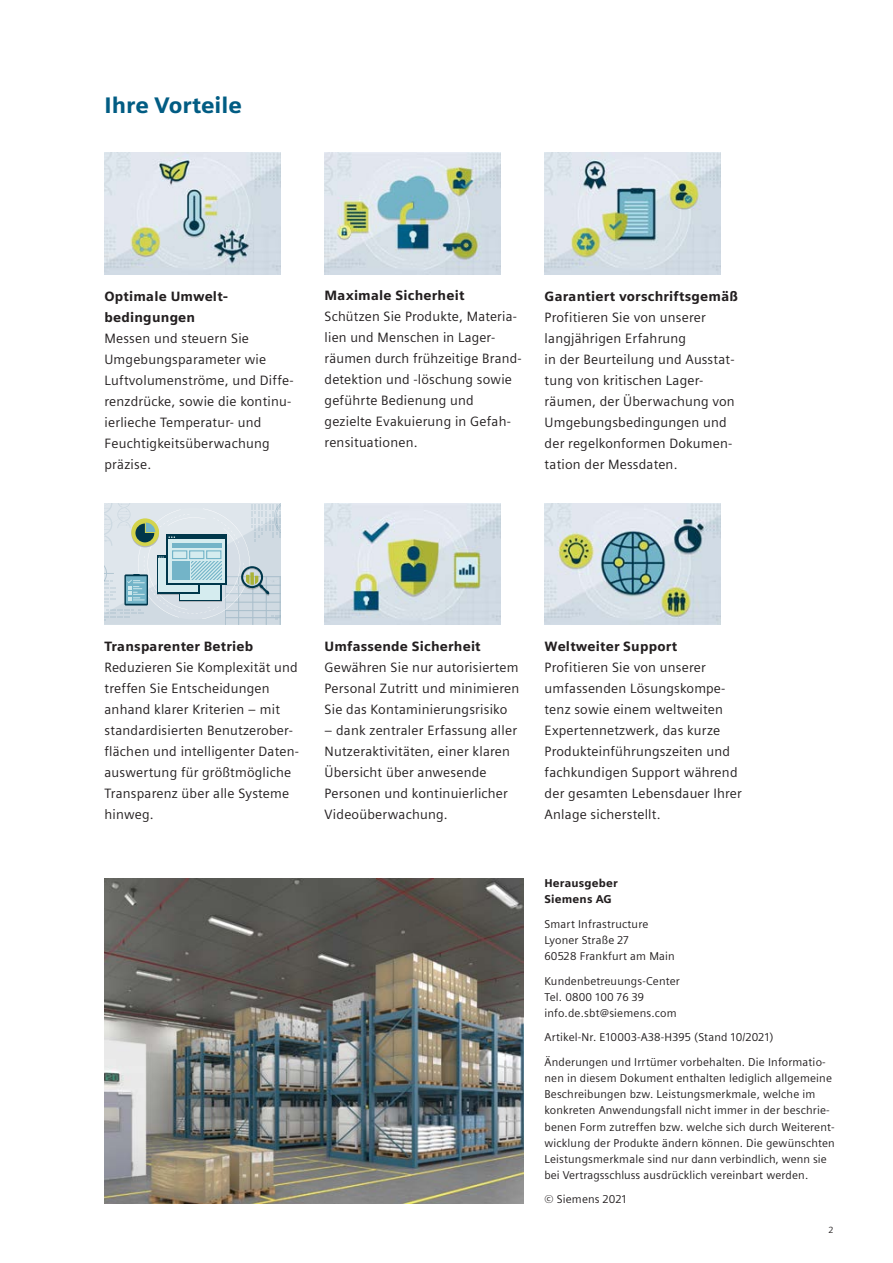
<style>
.page{position:relative;width:893px;height:1263px;background:#fff}
.page>*{position:absolute;margin:0;border:0;box-sizing:border-box;transform-origin:0 0}
.t1{font:900 22.5px "Siemens Sans";color:#015c83}
.t2{font:13.5px/21px "Siemens Sans OT";letter-spacing:.015em;color:#231f20}
.t3{font:900 13.5px/21px "Siemens Sans OT";letter-spacing:.015em;color:#231f20}
.t4{font:900 13.5px "Siemens Sans";letter-spacing:.015em;color:#231f20}
.t5{font:11.4px/16px "Siemens Sans";letter-spacing:.015em;color:#231f20}
.t6{font:900 11.4px/16px "Siemens Sans";letter-spacing:.015em;color:#231f20}
.t7{font:9px "Siemens Sans";color:#231f20}
</style>
<div class="page">
<img style="left:105px;top:879px;width:418px;height:324px">
<svg style="left:105px;top:503px;width:176px;height:122px;background:#c1d2d8"></svg>
<img style="left:325px;top:153px;width:176px;height:121px">
<img style="left:105px;top:153px;width:176px;height:121px">
<img style="left:545px;top:153px;width:176px;height:121px">
<img style="left:325px;top:503px;width:176px;height:122px">
<img style="left:545px;top:503px;width:176px;height:122px">
<h1 class="t1" style="left:105px;top:87px;width:139px">Ihre Vorteile</h1>
<p class="t3" style="left:105px;top:285px;width:125px">Optimale Umwelt&shy;bedingungen</p>
<p class="t2" style="left:105px;top:328px;width:190px">Messen und steuern Sie<br>Umgebungsparameter wie<br>Luftvolumenströme, und Diffe&shy;renzdrücke, sowie die kontinu&shy;ierlieche Temperatur- und<br>Feuchtigkeitsüberwachung präzise.</p>
<p class="t4" style="left:325px;top:285px;width:141px">Maximale Sicherheit</p>
<p class="t2" style="left:325px;top:306px;width:197px">Schützen Sie Produkte, Materia&shy;lien und Menschen in Lager&shy;räumen durch frühzeitige Brand&shy;detektion und -löschung sowie geführte Bedienung und gezielte Evakuierung in Gefah&shy;rensituationen.</p>
<p class="t3" style="left:545px;top:285px;width:195px">Garantiert vorschriftsgemäß</p>
<p class="t2" style="left:545px;top:307px;width:192px">Profitieren Sie von unserer langjährigen Erfahrung<br>in der Beurteilung und Ausstat&shy;tung von kritischen Lager&shy;räumen, der Überwachung von<br>Umgebungsbedingungen und der regelkonformen Dokumen&shy;tation der Messdaten.</p>
<p class="t4" style="left:105px;top:635px;width:150px">Transparenter Betrieb</p>
<p class="t2" style="left:105px;top:657px;width:196px">Reduzieren Sie Komplexität und treffen Sie Entscheidungen anhand klarer Kriterien – mit standardisierten Benutzerober&shy;flächen und intelligenter Daten&shy;auswertung für größtmögliche<br>Transparenz über alle Systeme hinweg.</p>
<p class="t3" style="left:325px;top:636px;width:158px">Umfassende Sicherheit</p>
<p class="t2" style="left:325px;top:657px;width:196px;text-align:justify">Gewähren Sie nur autorisiertem Personal Zutritt und minimieren Sie das Kontaminierungsrisiko</p>
<p class="t2" style="left:325px;top:720px;width:194px">– dank zentraler Erfassung aller<br>Nutzeraktivitäten, einer klaren<br>Übersicht über anwesende<br>Personen und kontinuierlicher<br>Videoüberwachung.</p>
<p class="t3" style="left:545px;top:636px;width:134px">Weltweiter Support</p>
<p class="t2" style="left:545px;top:657px;width:199px">Profitieren Sie von unserer umfassenden Lösungskompe&shy;tenz sowie einem weltweiten<br>Expertennetzwerk, das kurze<br>Produkteinführungszeiten und fachkundigen Support während der gesamten Lebensdauer Ihrer<br>Anlage sicherstellt.</p>
<p class="t6" style="left:544px;top:874px;width:75px">Herausgeber<br>Siemens AG</p>
<p class="t5" style="left:544px;top:915px;width:132px">Smart Infrastructure<br>Lyoner Straße 27<br>60528 Frankfurt am Main</p>
<p class="t5" style="left:544px;top:972px;width:137px">Kundenbetreuungs-Center<br>Tel. 0800 100 76 39 info.de.sbt@siemens.com</p>
<p class="t5" style="left:544px;top:1024px;width:283px;line-height:24.6px">Artikel-Nr. E10003-A38-H395 (Stand 10/2021)<br>Änderungen und Irrtümer vorbehalten. Die Informatio-</p>
<p class="t5" style="left:544px;top:1069px;width:292px">nen in diesem Dokument enthalten lediglich allgemeine Beschreibungen bzw. Leistungsmerkmale, welche im konkreten Anwendungsfall nicht immer in der beschrie&shy;benen Form zutreffen bzw. welche sich durch Weiterent&shy;wicklung der Produkte ändern können. Die gewünschten Leistungsmerkmale sind nur dann verbindlich, wenn sie bei Vertragsschluss ausdrücklich vereinbart werden.</p>
<p class="t5" style="left:544px;top:1191px;width:84px">© Siemens 2021</p>
<p class="t7" style="left:829px;top:1223px;width:6px">2</p>
</div>
